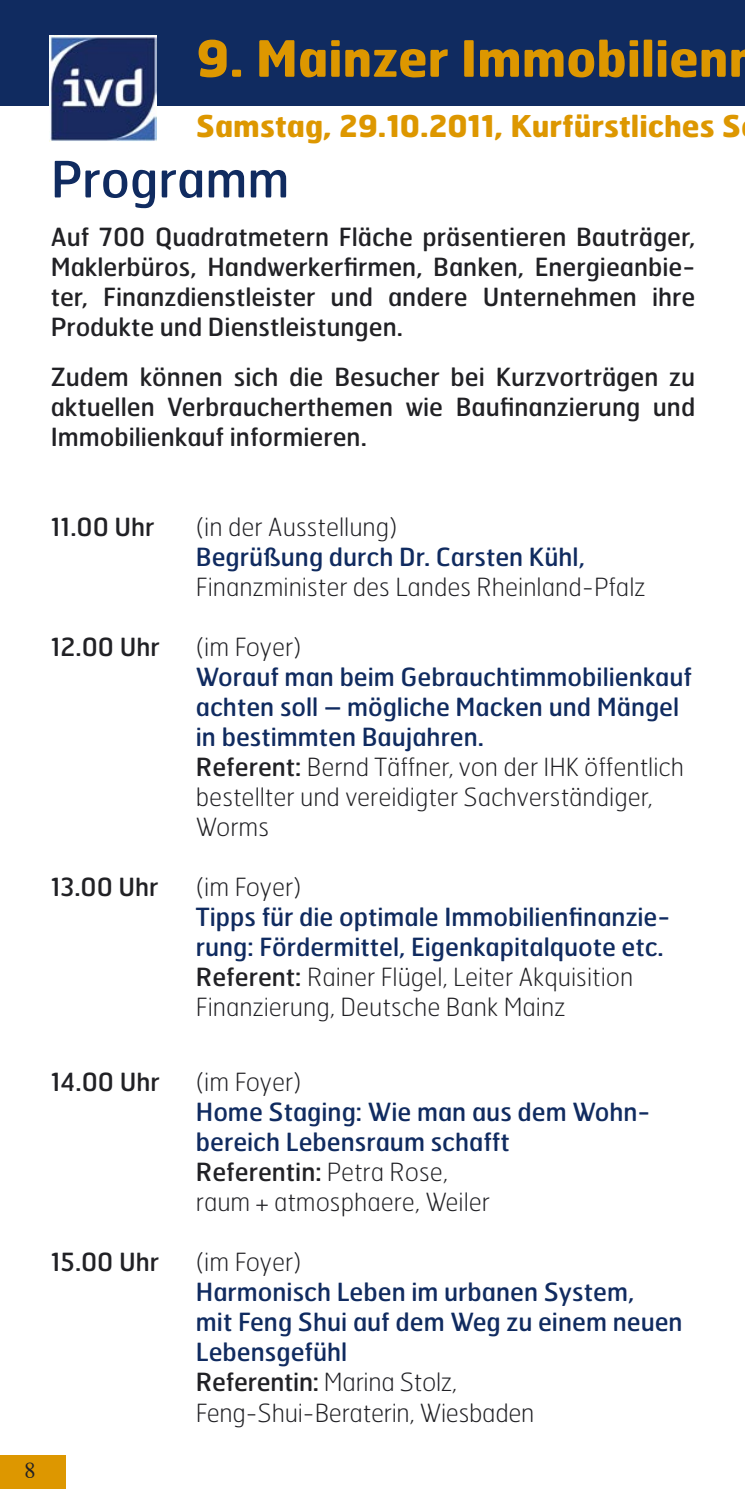
<style>
.page{position:relative;width:745px;height:1489px;background:#fff}
.page>*{position:absolute;margin:0;border:0;box-sizing:border-box;transform-origin:0 0}
.t1{font:700 50px "Hermes";color:#dd9700}
.t2{font:50px "Hermes";color:#102b60}
.t3{font:700 30px "Hermes";color:#dd9700}
.t4{font:25px/30px "Hermes";color:#102b60}
.t5{font:25px/30px "Hermes";color:#212125;text-align:justify}
.t6{font:100 25px "Hermes";color:#212125}
.t7{font:22.5px "Times";color:#212125}
.s1{font-weight:400}
.s2{color:#212125}
.s3{font-weight:100;color:#212125}
.s4{font-weight:100}
</style>
<div class="page">
<div style="left:0;top:0;width:744px;height:106px;background:#102b60"></div>
<img style="left:50px;top:35px;width:106px;height:107px">
<div style="left:0;top:1455px;width:66px;height:33px;background:#dd9700"></div>
<p class="t1" style="left:196px;top:26px;width:534px">9. Mainzer Immobilien</p>
<p class="t3" style="left:196px;top:106px;width:546px">Samstag, 29.10.2011, Kurfürstliches S</p>
<p class="t2" style="left:51px;top:147px;width:240px">Programm</p>
<p class="t5" style="left:51px;top:221px;width:645px">Auf 700 Quadratmetern Fläche präsentieren Bauträger, Maklerbüros, Handwerkerfirmen, Banken, Energieanbie&shy;ter, Finanzdienstleister und andere Unternehmen ihre Produkte und Dienstleistungen.</p>
<p class="t5" style="left:51px;top:361px;width:645px">Zudem können sich die Besucher bei Kurzvorträgen zu aktuellen Verbraucherthemen wie Baufinanzierung und Immobilienkauf informieren.</p>
<p class="t5" style="left:51px;top:511px;width:105px">11.00 Uhr</p>
<p class="t6" style="left:196px;top:511px;width:203px">(in der Ausstellung)</p>
<p class="t4" style="left:196px;top:541px;width:390px">Begrüßung durch Dr. Carsten Kühl,</p>
<p class="t6" style="left:196px;top:571px;width:450px">Finanzminister des Landes Rheinland-Pfalz</p>
<p class="t5" style="left:51px;top:631px;width:110px">12.00 Uhr</p>
<p class="t6" style="left:196px;top:631px;width:107px">(im Foyer)</p>
<p class="t4" style="left:196px;top:661px;width:497px">Worauf man beim Gebrauchtimmobilienkauf</p>
<p class="t4" style="left:196px;top:691px;width:484px">achten soll – mögliche Macken und Mängel</p>
<p class="t4" style="left:196px;top:721px;width:289px">in bestimmten Baujahren.</p>
<p class="t6" style="left:196px;top:751px;width:489px"><span class="s1">Referent:</span> Bernd Täffner, von der IHK öffentlich</p>
<p class="t6" style="left:196px;top:781px;width:458px">bestellter und vereidigter Sachverständiger,</p>
<p class="t6" style="left:196px;top:811px;width:75px">Worms</p>
<p class="t5" style="left:51px;top:871px;width:109px">13.00 Uhr</p>
<p class="t6" style="left:196px;top:871px;width:107px">(im Foyer)</p>
<p class="t4" style="left:196px;top:901px;width:475px">Tipps für die optimale Immobilienfinanzie-</p>
<p class="t4" style="left:196px;top:931px;width:469px">rung: Fördermittel, Eigenkapitalquote etc.<br><span class="s2">Referent:</span> <span class="s3">Rainer Flügel, Leiter Akquisition</span></p>
<p class="t6" style="left:196px;top:991px;width:370px">Finanzierung, Deutsche Bank Mainz</p>
<p class="t7" style="left:25px;top:1448px;width:13px">8</p>
<p class="t5" style="left:51px;top:1066px;width:110px">14.00 Uhr</p>
<p class="t6" style="left:196px;top:1066px;width:107px">(im Foyer)</p>
<p class="t4" style="left:196px;top:1096px;width:455px">Home Staging: Wie man aus dem Wohn-</p>
<p class="t4" style="left:196px;top:1126px;width:315px">bereich Lebensraum schafft</p>
<p class="t5" style="left:196px;top:1156px;width:253px">Referentin: <span class="s4">Petra Rose,</span></p>
<p class="t6" style="left:196px;top:1186px;width:295px">raum + atmosphaere, Weiler</p>
<p class="t5" style="left:51px;top:1246px;width:110px">15.00 Uhr</p>
<p class="t6" style="left:196px;top:1246px;width:107px">(im Foyer)</p>
<p class="t4" style="left:196px;top:1276px;width:439px">Harmonisch Leben im urbanen System,</p>
<p class="t4" style="left:196px;top:1306px;width:488px">mit Feng Shui auf dem Weg zu einem neuen</p>
<p class="t4" style="left:196px;top:1336px;width:153px">Lebensgefühl</p>
<p class="t6" style="left:196px;top:1366px;width:262px"><span class="s1">Referentin:</span> Marina Stolz,</p>
<p class="t6" style="left:196px;top:1396px;width:340px">Feng-Shui-Beraterin, Wiesbaden</p>
</div>
